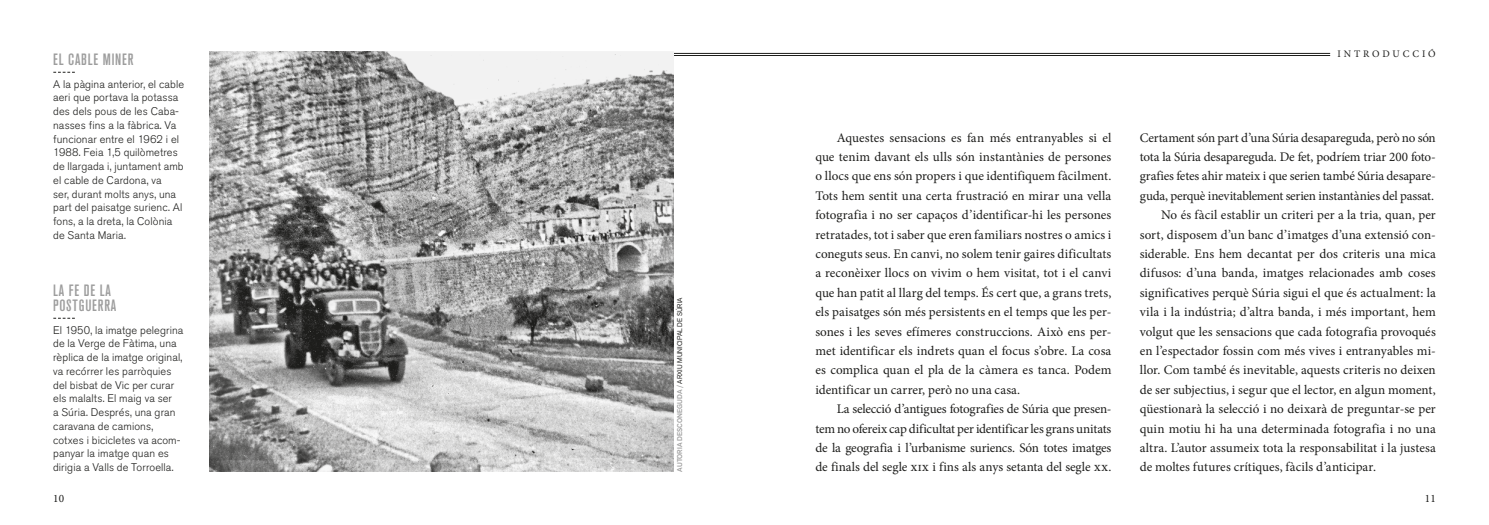
<style>
.page{position:relative;width:1489px;height:525px;background:#fff}
.page>*{position:absolute;margin:0;border:0;box-sizing:border-box;transform-origin:0 0}
.t1{font:500 condensed 16.25px/15px "Akzidenz Grotesk BQ";letter-spacing:.05em;color:#9d9d9d}
.t2{font:13.12px/19.4px "Minion Pro";color:#1d1d1b;text-align:justify}
.t3{font:13.12px "Minion Pro";letter-spacing:-.02em;color:#1d1d1b}
.t4{font:11.25px "Minion Pro";color:#1d1d1b}
.t5{font:300 11px/13.8px "Akzidenz Grotesk BQ";letter-spacing:.01em;color:#1d1d1b}
.t6{font:10px "Minion Pro";letter-spacing:.29em;color:#1d1d1b}
.t7{font:6.88px "Akzid Grtsk Next";color:#1d1d1b}
.s1{font-weight:500;color:#9d9d9d}
</style>
<div class="page">
<hr style="left:673px;top:53px;width:656px;height:1px;background:#1d1d1b">
<hr style="left:673px;top:55px;width:656px;height:1px;background:#1d1d1b">
<img style="left:209px;top:51px;width:464px;height:420px">
<svg style="left:53px;top:72px;width:22px;height:1px"></svg>
<svg style="left:53px;top:317px;width:22px;height:1px"></svg>
<p class="t1" style="left:53px;top:51px;width:82px">EL CABLE MINER</p>
<p class="t5" style="left:53px;top:77px;width:132px">A la pàgina anterior, el cable aeri que portava la potassa des dels pous de les Caba&shy;nasses fins a la fàbrica. Va funcionar entre el 1962 i el<br>1988. Feia 1,5 quilòmetres de llargada i, juntament amb el cable de Cardona, va<br>ser, durant molts anys, una part del paisatge surienc. Al fons, a la dreta, la Colònia de Santa Maria.</p>
<p class="t1" style="left:53px;top:282px;width:65px">LA FE DE LA<br>POSTGUERRA</p>
<p class="t5" style="left:53px;top:323px;width:132px">El 1950, la imatge pelegrina de la Verge de Fàtima, una rèplica de la imatge original, va recórrer les parròquies del bisbat de Vic per curar els malalts. El maig va ser<br>a Súria. Després, una gran caravana de camions, cotxes i bicicletes va acom&shy;panyar la imatge quan es dirigia a Valls de Torroella.</p>
<p class="t7" style="left:675px;top:471px;width:176px;rotate:-90deg"><span class="s1">AUTORIA DESCONEGUDA /</span> ARXIU MUNICIPAL DE SÚRIA</p>
<p class="t6" style="left:1337px;top:47px;width:100px">INTRODUCCIÓ</p>
<p class="t2" style="left:815px;top:128px;width:297px;text-indent:21px">Aquestes sensacions es fan més entranyables si el que tenim davant els ulls són instantànies de persones o llocs que ens són propers i que identifiquem fàcilment.<br>Tots hem sentit una certa frustració en mirar una vella fotografia i no ser capaços d’identificar-hi les persones retratades, tot i saber que eren familiars nostres o amics i coneguts seus. En canvi, no solem tenir gaires dificultats a reconèixer llocs on vivim o hem visitat, tot i el canvi que han patit al llarg del temps. És cert que, a grans trets, els paisatges són més persistents en el temps que les per&shy;sones i les seves efímeres construccions. Això ens per&shy;met identificar els indrets quan el focus s’obre. La cosa es complica quan el pla de la càmera es tanca. Podem identificar un carrer, però no una casa.</p>
<p class="t2" style="left:815px;top:399px;width:297px;text-indent:21px">La selecció d’antigues fotografies de Súria que presen&shy;tem no ofereix cap dificultat per identificar les grans unitats de la geografia i l’urbanisme suriencs. Són totes imatges de finals del segle xix i fins als anys setanta del segle xx.</p>
<p class="t2" style="left:1139px;top:128px;width:297px">Certament són part d’una Súria desapareguda, però no són</p>
<p class="t2" style="left:1139px;top:147px;width:297px">tota la Súria desapareguda. De fet, podríem triar 200 foto-</p>
<p class="t2" style="left:1139px;top:166px;width:297px">grafies fetes ahir mateix i que serien també Súria desapare-</p>
<p class="t3" style="left:1139px;top:187px;width:296px">guda, perquè inevitablement serien instantànies del passat.</p>
<p class="t2" style="left:1160px;top:205px;width:276px">No és fàcil establir un criteri per a la tria, quan, per</p>
<p class="t2" style="left:1139px;top:225px;width:297px">sort, disposem d’un banc d’imatges d’una extensió con-</p>
<p class="t2" style="left:1139px;top:244px;width:297px">siderable. Ens hem decantat per dos criteris una mica</p>
<p class="t2" style="left:1139px;top:263px;width:297px">difusos: d’una banda, imatges relacionades amb coses</p>
<p class="t2" style="left:1139px;top:283px;width:297px">significatives perquè Súria sigui el que és actualment: la</p>
<p class="t2" style="left:1139px;top:302px;width:297px">vila i la indústria; d’altra banda, i més important, hem</p>
<p class="t2" style="left:1139px;top:321px;width:297px">volgut que les sensacions que cada fotografia provoqués</p>
<p class="t2" style="left:1139px;top:341px;width:297px">en l’espectador fossin com més vives i entranyables mi-</p>
<p class="t2" style="left:1139px;top:360px;width:297px">llor. Com també és inevitable, aquests criteris no deixen</p>
<p class="t2" style="left:1139px;top:380px;width:297px">de ser subjectius, i segur que el lector, en algun moment,</p>
<p class="t2" style="left:1139px;top:399px;width:297px">qüestionarà la selecció i no deixarà de preguntar-se per</p>
<p class="t2" style="left:1139px;top:418px;width:297px">quin motiu hi ha una determinada fotografia i no una</p>
<p class="t2" style="left:1139px;top:438px;width:297px">altra. L’autor assumeix tota la responsabilitat i la justesa</p>
<p class="t2" style="left:1139px;top:457px;width:238px">de moltes futures crítiques, fàcils d’anticipar.</p>
<p class="t4" style="left:53px;top:491px;width:12px">10</p>
<p class="t4" style="left:1424px;top:491px;width:12px">11</p>
</div>
